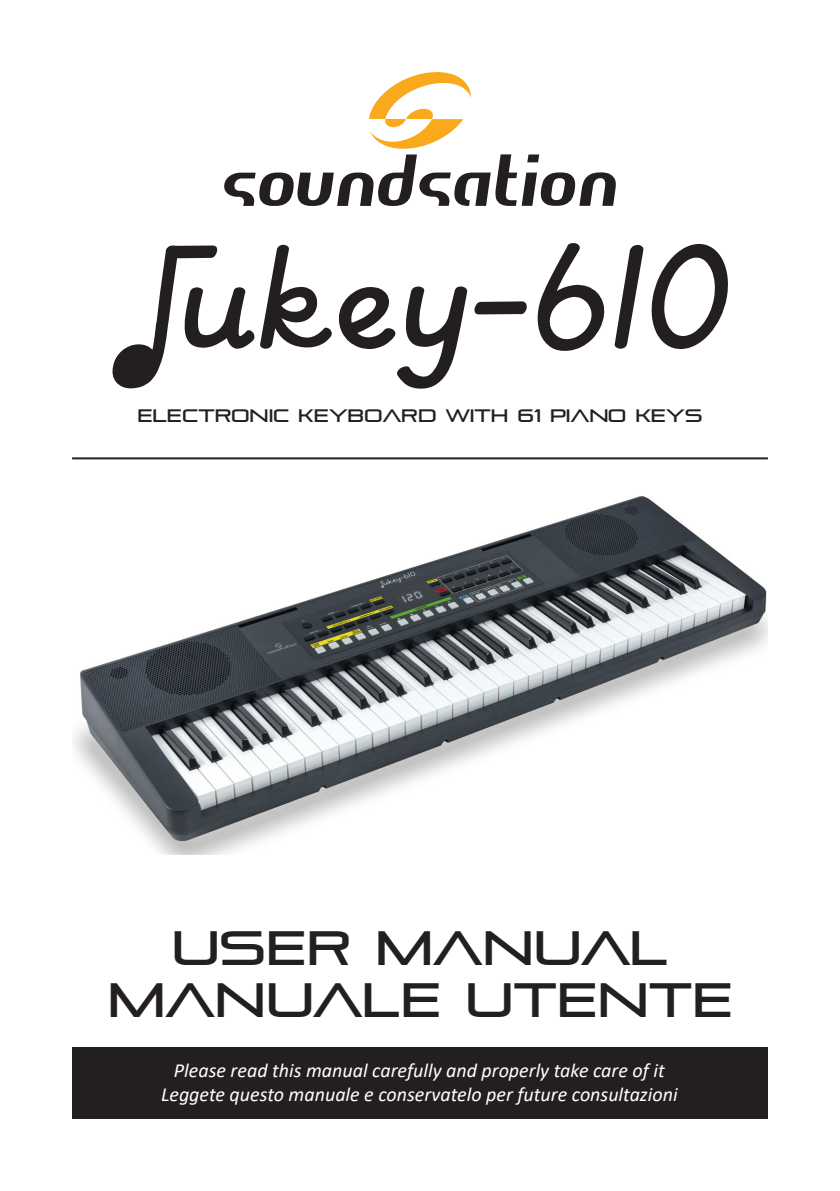
<style>
.page{position:relative;width:840px;height:1191px;background:#fff}
.page>*{position:absolute;margin:0;border:0;box-sizing:border-box;transform-origin:0 0}
.t1{font:48px "Pirulen";color:#231f20}
.t2{font:italic 20px "Calibri";color:#fff}
.t3{font:18px "Pirulen";color:#231f20}
</style>
<div class="page">
<svg style="left:537px;top:243px;width:67px;height:108px"></svg>
<svg style="left:614px;top:245px;width:29px;height:104px"></svg>
<svg style="left:651px;top:244px;width:76px;height:105px"></svg>
<svg style="left:474px;top:301px;width:52px;height:13px"></svg>
<svg style="left:260px;top:245px;width:72px;height:104px"></svg>
<svg style="left:339px;top:286px;width:128px;height:103px"></svg>
<svg style="left:112px;top:245px;width:142px;height:143px"></svg>
<div style="left:72px;top:1047px;width:695px;height:72px;background:#231f20"></div>
<svg style="left:224px;top:72px;width:391px;height:134px"></svg>
<hr style="left:72px;top:457px;width:695px;height:2px;background:#231f20">
<img style="left:74px;top:496px;width:693px;height:358px">
<p class="t3" style="left:137px;top:404px;width:566px">ELECTRONIC KEYBOARD WITH 61 PIANO KEYS</p>
<p class="t1" style="left:172px;top:918px;width:498px">USER MANUAL</p>
<p class="t1" style="left:108px;top:970px;width:626px">MANUALE UTENTE</p>
<p class="t2" style="left:174px;top:1056px;width:492px">Please read this manual carefully and properly take care of it</p>
<p class="t2" style="left:161px;top:1080px;width:517px">Leggete questo manuale e conservatelo per future consultazioni</p>
</div>
